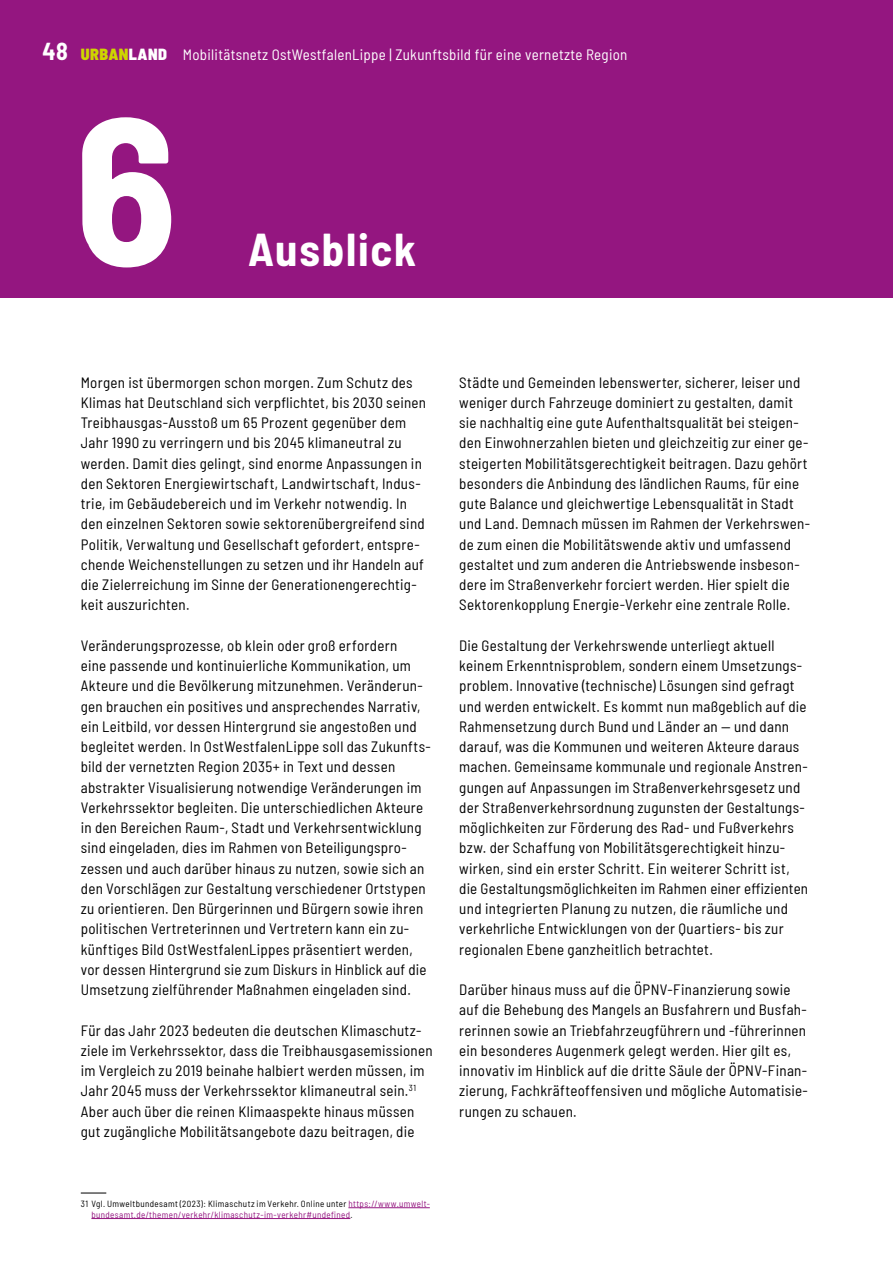
<style>
.page{position:relative;width:893px;height:1263px;background:#fff}
.page>*{position:absolute;margin:0;border:0;box-sizing:border-box;transform-origin:0 0}
.t1{font:700 semi-condensed 210px "Barlow";color:#fff}
.t2{font:700 semi-condensed 45px "Barlow";letter-spacing:.04em;color:#fff}
.t3{font:semi-condensed 15px/20.2px "Barlow";letter-spacing:.02em;color:#000}
.t4{font:semi-condensed 15px "Barlow";letter-spacing:.02em;color:#fff}
.t5{font:semi-condensed 9px/10.8px "Barlow";letter-spacing:.04em;color:#941680}
.s1{font-weight:700;font-size:24px}
.s2{font-weight:900;font-size:16.2px;color:#ced600}
.s3{font-weight:900;font-size:16.2px}
.s4{color:#000}
</style>
<div class="page">
<div style="left:0;top:0;width:893px;height:298px;background:#941680"></div>
<svg style="left:81px;top:1193px;width:25px;height:1px"></svg>
<hr style="left:348px;top:1207px;width:82px;height:1px;background:#941680">
<hr style="left:91px;top:1218px;width:259px;height:1px;background:#941680">
<p class="t4" style="left:43px;top:43px;width:586px"><span class="s1">48</span> <span class="s2">URBAN</span><span class="s3">LAND</span> Mobilitätsnetz OstWestfalenLippe | Zukunftsbild für eine vernetzte Region</p>
<h1 class="t1" style="left:74px;top:38px;width:104px">6</h1>
<h2 class="t2" style="left:248px;top:217px;width:170px">Ausblick</h2>
<p class="t3" style="left:81px;top:371px;width:347px">Morgen ist übermorgen schon morgen. Zum Schutz des Klimas hat Deutschland sich verpflichtet, bis 2030 seinen Treibhausgas-Ausstoß um 65 Prozent gegenüber dem Jahr 1990 zu verringern und bis 2045 klimaneutral zu werden. Damit dies gelingt, sind enorme Anpassungen in den Sektoren Energiewirtschaft, Landwirtschaft, Indus&shy;trie, im Gebäudebereich und im Verkehr notwendig. In den einzelnen Sektoren sowie sektorenübergreifend sind Politik, Verwaltung und Gesellschaft gefordert, entspre&shy;chende Weichenstellungen zu setzen und ihr Handeln auf die Zielerreichung im Sinne der Generationengerechtig&shy;keit auszurichten.</p>
<p class="t3" style="left:81px;top:634px;width:352px">Veränderungsprozesse, ob klein oder groß erfordern<br>eine passende und kontinuierliche Kommunikation, um Akteure und die Bevölkerung mitzunehmen. Veränderun&shy;gen brauchen ein positives und ansprechendes Narrativ, ein Leitbild, vor dessen Hintergrund sie angestoßen und begleitet werden. In OstWestfalenLippe soll das Zukunfts&shy;bild der vernetzten Region 2035+ in Text und dessen abstrakter Visualisierung notwendige Veränderungen im Verkehrssektor begleiten. Die unterschiedlichen Akteure in den Bereichen Raum-, Stadt und Verkehrsentwicklung sind eingeladen, dies im Rahmen von Beteiligungspro&shy;zessen und auch darüber hinaus zu nutzen, sowie sich an den Vorschlägen zur Gestaltung verschiedener Ortstypen zu orientieren. Den Bürgerinnen und Bürgern sowie ihren politischen Vertreterinnen und Vertretern kann ein zu&shy;künftiges Bild OstWestfalenLippes präsentiert werden, vor dessen Hintergrund sie zum Diskurs in Hinblick auf die Umsetzung zielführender Maßnahmen eingeladen sind.</p>
<p class="t3" style="left:81px;top:1019px;width:353px">Für das Jahr 2023 bedeuten die deutschen Klimaschutz&shy;ziele im Verkehrssektor, dass die Treibhausgasemissionen im Vergleich zu 2019 beinahe halbiert werden müssen, im Jahr 2045 muss der Verkehrssektor klimaneutral sein.<sup>31<br></sup>Aber auch über die reinen Klimaaspekte hinaus müssen gut zugängliche Mobilitätsangebote dazu beitragen, die</p>
<p class="t5" style="left:91px;top:1198px;width:340px;text-indent:-11px"><span class="s4">31 Vgl. Umweltbundesamt (2023): Klimaschutz im Verkehr. Online unter</span> https://www.umwelt&shy;bundesamt.de/themen/verkehr/klimaschutz-im-verkehr#undefined<span class="s4">.</span></p>
<p class="t3" style="left:459px;top:371px;width:352px">Städte und Gemeinden lebenswerter, sicherer, leiser und weniger durch Fahrzeuge dominiert zu gestalten, damit sie nachhaltig eine gute Aufenthaltsqualität bei steigen&shy;den Einwohnerzahlen bieten und gleichzeitig zur einer ge&shy;steigerten Mobilitätsgerechtigkeit beitragen. Dazu gehört besonders die Anbindung des ländlichen Raums, für eine gute Balance und gleichwertige Lebensqualität in Stadt und Land. Demnach müssen im Rahmen der Verkehrswen&shy;de zum einen die Mobilitätswende aktiv und umfassend gestaltet und zum anderen die Antriebswende insbeson&shy;dere im Straßenverkehr forciert werden. Hier spielt die Sektorenkopplung Energie-Verkehr eine zentrale Rolle.</p>
<p class="t3" style="left:459px;top:634px;width:350px">Die Gestaltung der Verkehrswende unterliegt aktuell keinem Erkenntnisproblem, sondern einem Umsetzungs&shy;problem. Innovative (technische) Lösungen sind gefragt und werden entwickelt. Es kommt nun maßgeblich auf die Rahmensetzung durch Bund und Länder an — und dann darauf, was die Kommunen und weiteren Akteure daraus machen. Gemeinsame kommunale und regionale Anstren&shy;gungen auf Anpassungen im Straßenverkehrsgesetz und der Straßenverkehrsordnung zugunsten der Gestaltungs&shy;möglichkeiten zur Förderung des Rad- und Fußverkehrs bzw. der Schaffung von Mobilitätsgerechtigkeit hinzu&shy;wirken, sind ein erster Schritt. Ein weiterer Schritt ist, die Gestaltungsmöglichkeiten im Rahmen einer effizienten und integrierten Planung zu nutzen, die räumliche und verkehrliche Entwicklungen von der Quartiers- bis zur regionalen Ebene ganzheitlich betrachtet.</p>
<p class="t3" style="left:459px;top:978px;width:350px">Darüber hinaus muss auf die ÖPNV-Finanzierung sowie auf die Behebung des Mangels an Busfahrern und Busfah&shy;rerinnen sowie an Triebfahrzeugführern und -führerinnen ein besonderes Augenmerk gelegt werden. Hier gilt es, innovativ im Hinblick auf die dritte Säule der ÖPNV-Finan&shy;zierung, Fachkräfteoffensiven und mögliche Automatisie&shy;rungen zu schauen.</p>
</div>
